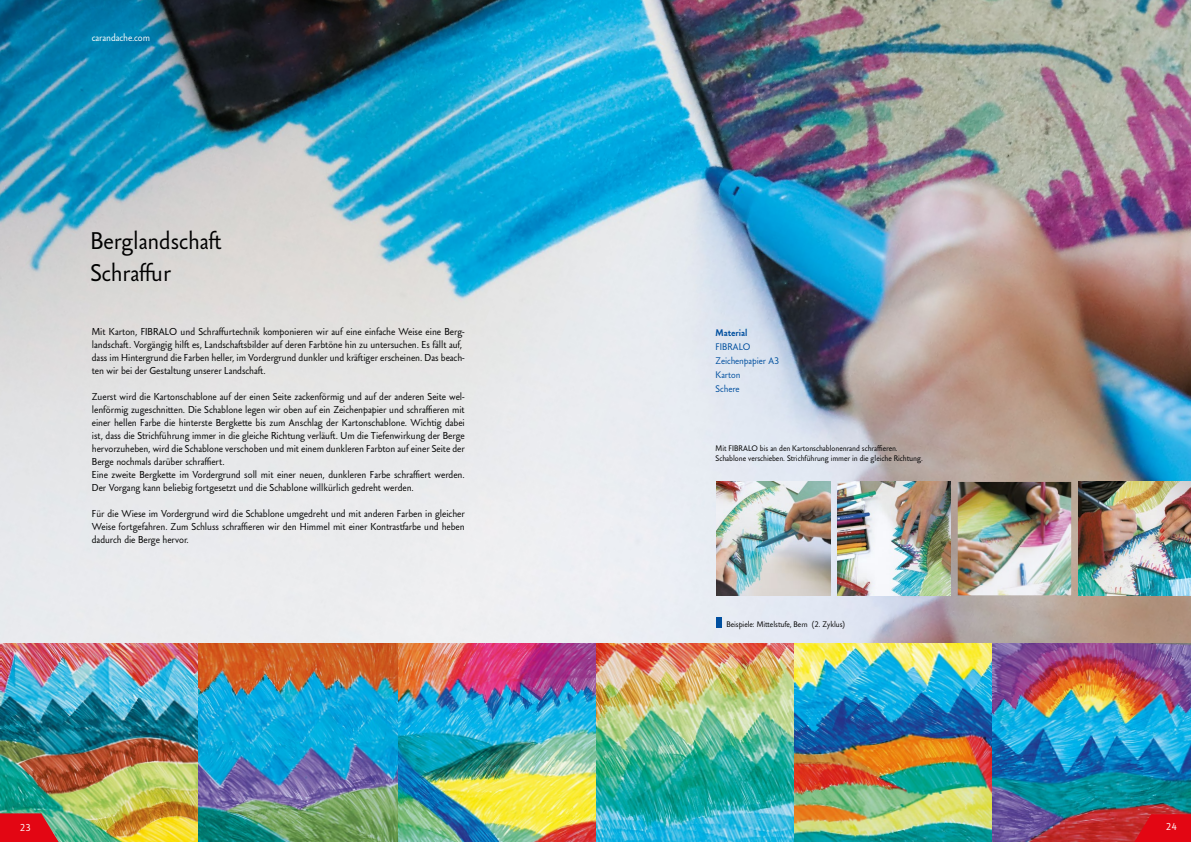
<style>
.page{position:relative;width:1191px;height:842px;background:#fff}
.page>*{position:absolute;margin:0;border:0;box-sizing:border-box;transform-origin:0 0}
.t1{font:24px/32px "Carandache Sans";color:#000}
.t2{font:10px/13px "Carandache Sans";color:#000}
.t3{font:10px "Carandache Sans";color:#fff}
.t4{font:9.5px/14px "Carandache Sans";color:#004f9f}
.t5{font:900 9.5px "Carandache Sans";color:#004f9f}
.t6{font:8px/10px "Carandache Sans";color:#000}
</style>
<div class="page">
<img style="left:0;top:0;width:1191px;height:643px">
<img style="left:1078px;top:482px;width:113px;height:113px">
<img style="left:837px;top:482px;width:113px;height:113px">
<img style="left:957px;top:482px;width:114px;height:113px">
<img style="left:716px;top:482px;width:114px;height:113px">
<div style="left:716px;top:617px;width:5px;height:10px;background:#004f9f"></div>
<img style="left:0;top:643px;width:1191px;height:199px">
<svg style="left:0;top:813px;width:59px;height:29px;background:#ce2329"></svg>
<svg style="left:1134px;top:814px;width:57px;height:28px;background:#de0c17"></svg>
<p class="t3" style="left:92px;top:31px;width:60px">carandache.com</p>
<h1 class="t1" style="left:90px;top:224px;width:133px">Berglandschaft<br>Schraffur</h1>
<p class="t2" style="left:92px;top:325px;width:374px">Mit Karton, FIBRALO und Schraffurtechnik komponieren wir auf eine einfache Weise eine Berg&shy;landschaft. Vorgängig hilft es, Landschaftsbilder auf deren Farbtöne hin zu untersuchen. Es fällt auf, dass im Hintergrund die Farben heller, im Vordergrund dunkler und kräftiger erscheinen. Das beach&shy;ten wir bei der Gestaltung unserer Landschaft.</p>
<p class="t2" style="left:92px;top:390px;width:374px">Zuerst wird die Kartonschablone auf der einen Seite zackenförmig und auf der anderen Seite wel&shy;lenförmig zugeschnitten. Die Schablone legen wir oben auf ein Zeichenpapier und schraffieren mit einer hellen Farbe die hinterste Bergkette bis zum Anschlag der Kartonschablone. Wichtig dabei ist, dass die Strichführung immer in die gleiche Richtung verläuft. Um die Tiefenwirkung der Berge hervorzuheben, wird die Schablone verschoben und mit einem dunkleren Farbton auf einer Seite der Berge nochmals darüber schraffiert.<br>Eine zweite Bergkette im Vordergrund soll mit einer neuen, dunkleren Farbe schraffiert werden.<br>Der Vorgang kann beliebig fortgesetzt und die Schablone willkürlich gedreht werden.</p>
<p class="t2" style="left:92px;top:507px;width:374px;text-align:justify">Für die Wiese im Vordergrund wird die Schablone umgedreht und mit anderen Farben in gleicher Weise fortgefahren. Zum Schluss schraffieren wir den Himmel mit einer Kontrastfarbe und heben dadurch die Berge hervor.</p>
<p class="t5" style="left:715px;top:326px;width:33px">Material</p>
<p class="t4" style="left:715px;top:339px;width:65px">FIBRALO<br>Zeichenpapier A3<br>Karton<br>Schere</p>
<p class="t6" style="left:715px;top:443px;width:209px">Mit FIBRALO bis an den Kartonschablonenrand schraffieren.<br>Schablone verschieben. Strichführung immer in die gleiche Richtung.</p>
<p class="t6" style="left:726px;top:619px;width:120px">Beispiele: Mittelstufe, Bern (2. Zyklus)</p>
<p class="t3" style="left:20px;top:822px;width:12px">23</p>
<p class="t3" style="left:1165px;top:821px;width:12px">24</p>
</div>
